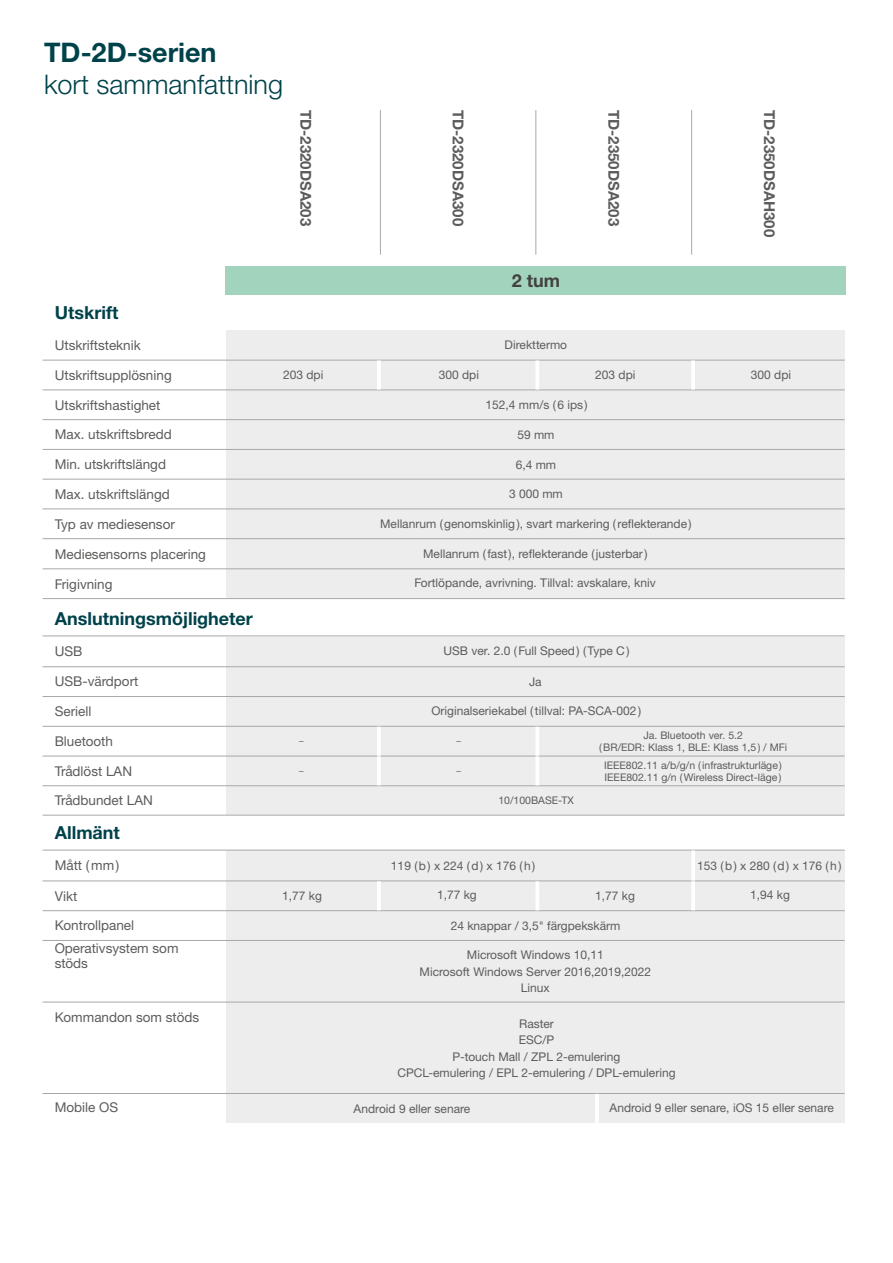
<style>
.page{position:relative;width:893px;height:1263px;background:#fff}
.page>*{position:absolute;margin:0;border:0;box-sizing:border-box;transform-origin:0 0}
.t1{font:300 27px "Helvetica Neue LTW1 G";color:#00424a}
.t2{font:700 27px "Helvetica Neue LTW1 G";color:#00424a}
.t3{font:700 18px "Helvetica Neue LTW1 G";color:#00424a}
.t4{font:700 18px "Helvetica Neue LTW1 G";color:#424241}
.t5{font:700 15px "Helvetica Neue LTW1 G";color:#5c5c5b}
.t6{font:13.5px/15px "Helvetica Neue LTW1 G";color:#5c5c5b}
.t7{font:12px/16.5px "Helvetica Neue LTW1 G";color:#5c5c5b;text-align:center}
.t8{font:10.5px/12px "Helvetica Neue LTW1 G";color:#5c5c5b;text-align:center}
.t9{font:condensed 9px "Helvetica Neue LTW1 G";color:#5c5c5b}
</style>
<div class="page">
<div style="left:226px;top:635px;width:619px;height:180px;background:#ededed"></div>
<div style="left:46px;top:602px;width:816px;height:35px;background:#fff"></div>
<hr style="left:380px;top:110px;width:1px;height:145px;background:#a8a8a7">
<div style="left:226px;top:330px;width:619px;height:268px;background:#ededed"></div>
<div style="left:226px;top:266px;width:620px;height:29px;background:#a2d3bc"></div>
<hr style="left:43px;top:389px;width:802px;height:1px;background:#a8a8a7">
<hr style="left:43px;top:419px;width:802px;height:1px;background:#a8a8a7">
<hr style="left:43px;top:449px;width:802px;height:1px;background:#a8a8a7">
<hr style="left:43px;top:360px;width:802px;height:1px;background:#a8a8a7">
<hr style="left:43px;top:479px;width:802px;height:1px;background:#a8a8a7">
<hr style="left:43px;top:508px;width:802px;height:1px;background:#a8a8a7">
<hr style="left:43px;top:538px;width:802px;height:1px;background:#a8a8a7">
<hr style="left:43px;top:568px;width:802px;height:1px;background:#a8a8a7">
<hr style="left:43px;top:696px;width:802px;height:1px;background:#a8a8a7">
<hr style="left:43px;top:726px;width:802px;height:1px;background:#a8a8a7">
<hr style="left:43px;top:666px;width:802px;height:1px;background:#a8a8a7">
<hr style="left:43px;top:635px;width:802px;height:1px;background:#a8a8a7">
<hr style="left:43px;top:756px;width:802px;height:1px;background:#a8a8a7">
<hr style="left:43px;top:785px;width:802px;height:1px;background:#a8a8a7">
<hr style="left:43px;top:598px;width:802px;height:1px;background:#a8a8a7">
<div style="left:226px;top:850px;width:619px;height:273px;background:#ededed"></div>
<hr style="left:43px;top:910px;width:802px;height:1px;background:#a8a8a7">
<hr style="left:43px;top:940px;width:802px;height:1px;background:#a8a8a7">
<hr style="left:43px;top:880px;width:802px;height:1px;background:#a8a8a7">
<hr style="left:43px;top:850px;width:802px;height:1px;background:#a8a8a7">
<hr style="left:43px;top:1002px;width:802px;height:1px;background:#a8a8a7">
<hr style="left:43px;top:1093px;width:802px;height:1px;background:#a8a8a7">
<hr style="left:535px;top:110px;width:1px;height:145px;background:#a8a8a7">
<hr style="left:691px;top:110px;width:1px;height:145px;background:#a8a8a7">
<hr style="left:377px;top:360px;width:4px;height:29px;background:#fff">
<hr style="left:535px;top:360px;width:4px;height:29px;background:#fff">
<hr style="left:691px;top:360px;width:4px;height:29px;background:#fff">
<hr style="left:377px;top:727px;width:4px;height:29px;background:#fff">
<hr style="left:535px;top:727px;width:4px;height:29px;background:#fff">
<hr style="left:377px;top:756px;width:4px;height:29px;background:#fff">
<hr style="left:535px;top:756px;width:4px;height:29px;background:#fff">
<hr style="left:43px;top:815px;width:802px;height:1px;background:#a8a8a7">
<hr style="left:535px;top:881px;width:4px;height:29px;background:#fff">
<hr style="left:377px;top:881px;width:4px;height:29px;background:#fff">
<hr style="left:691px;top:881px;width:4px;height:29px;background:#fff">
<hr style="left:595px;top:1094px;width:4px;height:29px;background:#fff">
<hr style="left:691px;top:850px;width:4px;height:30px;background:#fff">
<h1 class="t2" style="left:44px;top:36px;width:174px">TD-2D-serien</h1>
<h1 class="t1" style="left:44px;top:68px;width:240px">kort sammanfattning</h1>
<h2 class="t3" style="left:55px;top:301px;width:65px">Utskrift</h2>
<p class="t6" style="left:55px;top:337px;width:88px">Utskriftsteknik</p>
<p class="t5" style="left:315px;top:110px;width:117px;rotate:90deg">TD-2320DSA203</p>
<p class="t5" style="left:467px;top:110px;width:117px;rotate:90deg">TD-2320DSA300</p>
<p class="t5" style="left:623px;top:110px;width:117px;rotate:90deg">TD-2350DSA203</p>
<p class="t5" style="left:779px;top:110px;width:129px;rotate:90deg">TD-2350DSAH300</p>
<h2 class="t4" style="left:512px;top:270px;width:50px">2 tum</h2>
<p class="t7" style="left:505px;top:336px;width:64px">Direkttermo</p>
<p class="t6" style="left:55px;top:367px;width:119px">Utskriftsupplösning</p>
<p class="t6" style="left:55px;top:397px;width:107px">Utskriftshastighet</p>
<p class="t6" style="left:55px;top:427px;width:119px">Max. utskriftsbredd</p>
<p class="t6" style="left:55px;top:457px;width:113px">Min. utskriftslängd</p>
<p class="t6" style="left:55px;top:486px;width:117px">Max. utskriftslängd</p>
<p class="t6" style="left:55px;top:516px;width:122px">Typ av mediesensor</p>
<p class="t6" style="left:55px;top:546px;width:153px">Mediesensorns placering</p>
<p class="t6" style="left:55px;top:576px;width:59px">Frigivning</p>
<h2 class="t3" style="left:55px;top:607px;width:200px">Anslutningsmöjligheter</h2>
<p class="t6" style="left:55px;top:644px;width:29px">USB</p>
<p class="t6" style="left:55px;top:674px;width:85px">USB-värdport</p>
<p class="t6" style="left:55px;top:704px;width:38px">Seriell</p>
<p class="t6" style="left:55px;top:734px;width:60px">Bluetooth</p>
<p class="t6" style="left:55px;top:763px;width:79px">Trådlöst LAN</p>
<p class="t7" style="left:283px;top:367px;width:42px">203 dpi</p>
<p class="t7" style="left:439px;top:366px;width:42px">300 dpi</p>
<p class="t7" style="left:595px;top:366px;width:42px">203 dpi</p>
<p class="t7" style="left:751px;top:366px;width:42px">300 dpi</p>
<p class="t7" style="left:486px;top:396px;width:104px">152,4 mm/s (6 ips )</p>
<p class="t7" style="left:517px;top:426px;width:39px">59 mm</p>
<p class="t7" style="left:516px;top:456px;width:42px">6,4 mm</p>
<p class="t7" style="left:509px;top:486px;width:55px">3 000 mm</p>
<p class="t7" style="left:380px;top:515px;width:313px">Mellanrum (genomskinlig), svart markering (reflekterande)</p>
<p class="t7" style="left:423px;top:545px;width:226px">Mellanrum (fast), reflekterande (justerbar)</p>
<p class="t7" style="left:415px;top:575px;width:243px">Fortlöpande, avrivning. Tillval: avskalare, kniv</p>
<p class="t7" style="left:443px;top:642px;width:188px">USB ver. 2.0 (Full Speed) (Type C)</p>
<p class="t7" style="left:529px;top:673px;width:14px">Ja</p>
<p class="t7" style="left:431px;top:702px;width:211px">Originalseriekabel (tillval: PA-SCA-002)</p>
<p class="t9" style="left:299px;top:736px;width:6px">–</p>
<p class="t9" style="left:457px;top:736px;width:6px">–</p>
<p class="t8" style="left:599px;top:729px;width:189px">Ja. Bluetooth ver. 5.2<br>(BR/EDR: Klass 1, BLE: Klass 1,5) / MFi</p>
<p class="t9" style="left:299px;top:766px;width:6px">–</p>
<p class="t9" style="left:457px;top:766px;width:6px">–</p>
<p class="t8" style="left:604px;top:759px;width:179px;text-align:left">IEEE802.11 a/b/g/n (infrastrukturläge)<br>IEEE802.11 g/n (Wireless Direct-läge)</p>
<p class="t6" style="left:55px;top:793px;width:100px">Trådbundet LAN</p>
<p class="t8" style="left:498px;top:794px;width:77px">10/100BASE-TX</p>
<h2 class="t3" style="left:55px;top:822px;width:67px">Allmänt</h2>
<p class="t6" style="left:55px;top:858px;width:66px">Mått (mm)</p>
<p class="t6" style="left:55px;top:888px;width:24px">Vikt</p>
<p class="t6" style="left:55px;top:918px;width:81px">Kontrollpanel</p>
<p class="t6" style="left:55px;top:940px;width:125px">Operativsystem som stöds</p>
<p class="t6" style="left:55px;top:1009px;width:146px">Kommandon som stöds</p>
<p class="t7" style="left:391px;top:857px;width:146px">119 (b) x 224 (d) x 176 (h)</p>
<p class="t7" style="left:697px;top:857px;width:146px">153 (b) x 280 (d) x 176 (h)</p>
<p class="t7" style="left:437px;top:887px;width:41px">1,77 kg</p>
<p class="t7" style="left:750px;top:887px;width:41px">1,94 kg</p>
<p class="t7" style="left:451px;top:918px;width:171px">24 knappar / 3,5" färgpekskärm</p>
<p class="t7" style="left:282px;top:887px;width:41px">1,77 kg</p>
<p class="t7" style="left:595px;top:887px;width:41px">1,77 kg</p>
<p class="t7" style="left:420px;top:946px;width:233px">Microsoft Windows 10,11<br>Microsoft Windows Server 2016,2019,2022<br>Linux</p>
<p class="t7" style="left:397px;top:1015px;width:280px">Raster<br>ESC/P<br>P-touch Mall / ZPL 2-emulering<br>CPCL-emulering / EPL 2-emulering / DPL-emulering</p>
<p class="t6" style="left:55px;top:1100px;width:65px">Mobile OS</p>
<p class="t7" style="left:354px;top:1100px;width:118px">Android 9 eller senare</p>
<p class="t7" style="left:610px;top:1099px;width:226px">Android 9 eller senare, iOS 15 eller senare</p>
</div>
